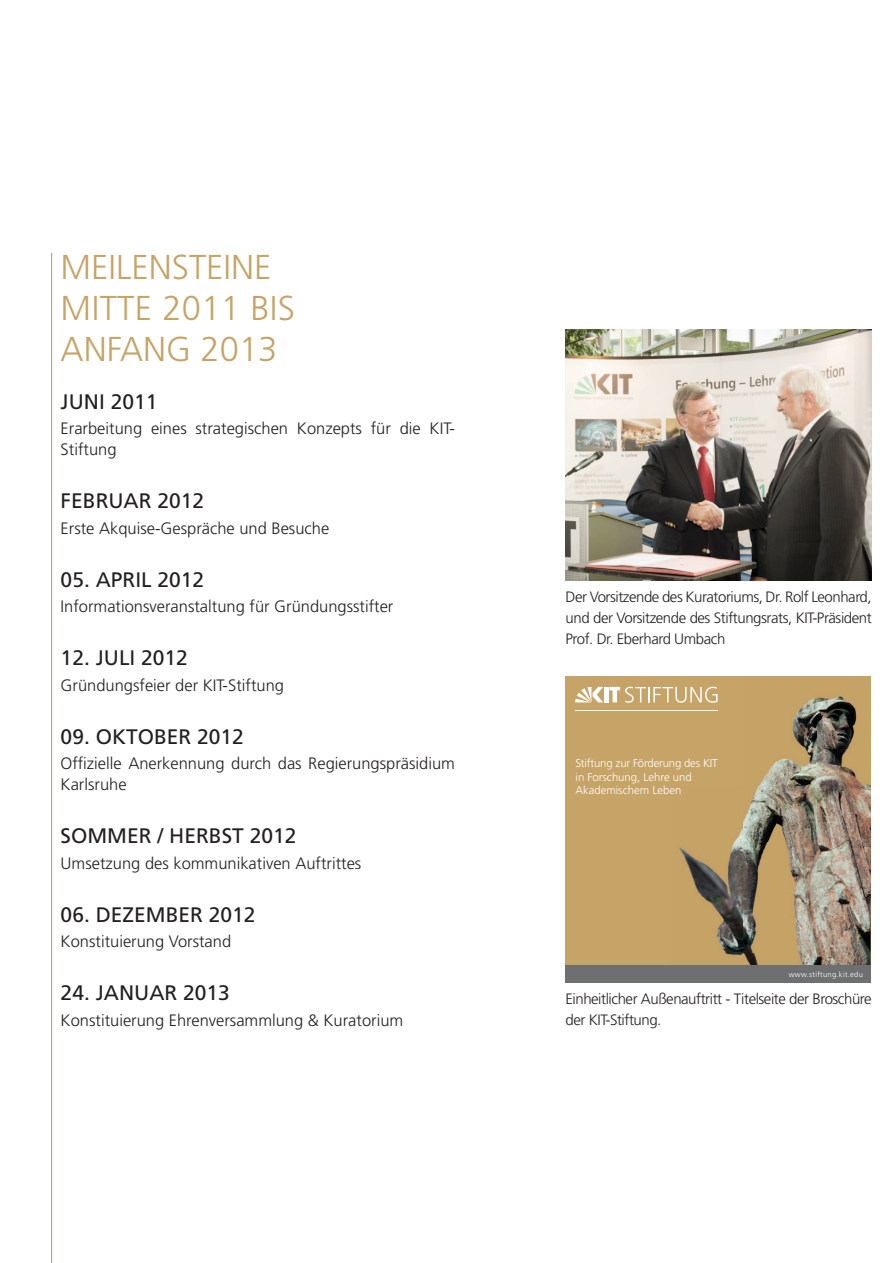
<style>
.page{position:relative;width:893px;height:1263px;background:#fff}
.page>*{position:absolute;margin:0;border:0;box-sizing:border-box;transform-origin:0 0}
.HEADER_-_beige{font:300 34.5px "Frutiger LT Std";color:#c6a366}
.t1{font:21px "Frutiger LT Std";color:#231f20}
.t2{font:300 16.5px/21px "Frutiger LT Std";color:#231f20}
.t3{font:300 15px/21px "Frutiger LT Std";letter-spacing:-.03em;color:#231f20;text-align:justify}
.t4{font:300 11.4px/13.6px "Frutiger LT Std";color:#fff}
.t5{font:300 7.5px "Frutiger LT Std";letter-spacing:.04em;color:#fff}
</style>
<div class="page">
<hr style="left:51px;top:253px;width:1px;height:1010px;background:#c6a366">
<img style="left:566px;top:330px;width:306px;height:250px">
<div style="left:566px;top:676px;width:305px;height:296px;background:#c6a366"></div>
<img style="left:679px;top:686px;width:192px;height:279px">
<div style="left:566px;top:965px;width:305px;height:17px;background:#6d6f71"></div>
<hr style="left:604px;top:687px;width:4px;height:15px;background:#fff">
<svg style="left:609px;top:687px;width:109px;height:16px"></svg>
<svg style="left:575px;top:687px;width:28px;height:15px"></svg>
<hr style="left:575px;top:710px;width:143px;height:1px;background:#fff">
<p class="HEADER_-_beige" style="left:61px;top:247px;width:212px">MEILENSTEINE</p>
<p class="HEADER_-_beige" style="left:61px;top:288px;width:236px">MITTE 2011 BIS</p>
<p class="HEADER_-_beige" style="left:61px;top:330px;width:218px">ANFANG 2013</p>
<p class="t1" style="left:61px;top:389px;width:98px">JUNI 2011</p>
<p class="t2" style="left:61px;top:418px;width:396px">Erarbeitung eines strategischen Konzepts für die KIT-<br>Stiftung</p>
<p class="t1" style="left:61px;top:489px;width:145px">FEBRUAR 2012</p>
<p class="t2" style="left:61px;top:517px;width:270px">Erste Akquise-Gespräche und Besuche</p>
<p class="t1" style="left:61px;top:567px;width:145px">05. APRIL 2012</p>
<p class="t2" style="left:61px;top:596px;width:334px">Informationsveranstaltung für Gründungsstifter</p>
<p class="t1" style="left:61px;top:646px;width:129px">12. JULI 2012</p>
<p class="t2" style="left:61px;top:675px;width:225px">Gründungsfeier der KIT-Stiftung</p>
<p class="t1" style="left:61px;top:724px;width:185px">09. OKTOBER 2012</p>
<p class="t2" style="left:61px;top:753px;width:396px">Offizielle Anerkennung durch das Regierungspräsidium<br>Karlsruhe</p>
<p class="t1" style="left:61px;top:824px;width:237px">SOMMER / HERBST 2012</p>
<p class="t2" style="left:61px;top:853px;width:302px">Umsetzung des kommunikativen Auftrittes</p>
<p class="t1" style="left:61px;top:902px;width:196px">06. DEZEMBER 2012</p>
<p class="t2" style="left:61px;top:931px;width:172px">Konstituierung Vorstand</p>
<p class="t1" style="left:61px;top:981px;width:171px">24. JANUAR 2013</p>
<p class="t2" style="left:61px;top:1010px;width:344px">Konstituierung Ehrenversammlung &amp; Kuratorium</p>
<p class="t3" style="left:566px;top:587px;width:308px">Der Vorsitzende des Kuratoriums, Dr. Rolf Leonhard, und der Vorsitzende des Stiftungsrats, KIT-Präsident Prof. Dr. Eberhard Umbach</p>
<p class="t4" style="left:575px;top:756px;width:144px">Stiftung zur Förderung des KIT in Forschung, Lehre und<br>Akademischem Leben</p>
<p class="t5" style="left:789px;top:970px;width:76px">www.stiftung.kit.edu</p>
<p class="t3" style="left:566px;top:988px;width:308px">Einheitlicher Außenauftritt - Titelseite der Broschüre der KIT-Stiftung.</p>
</div>
